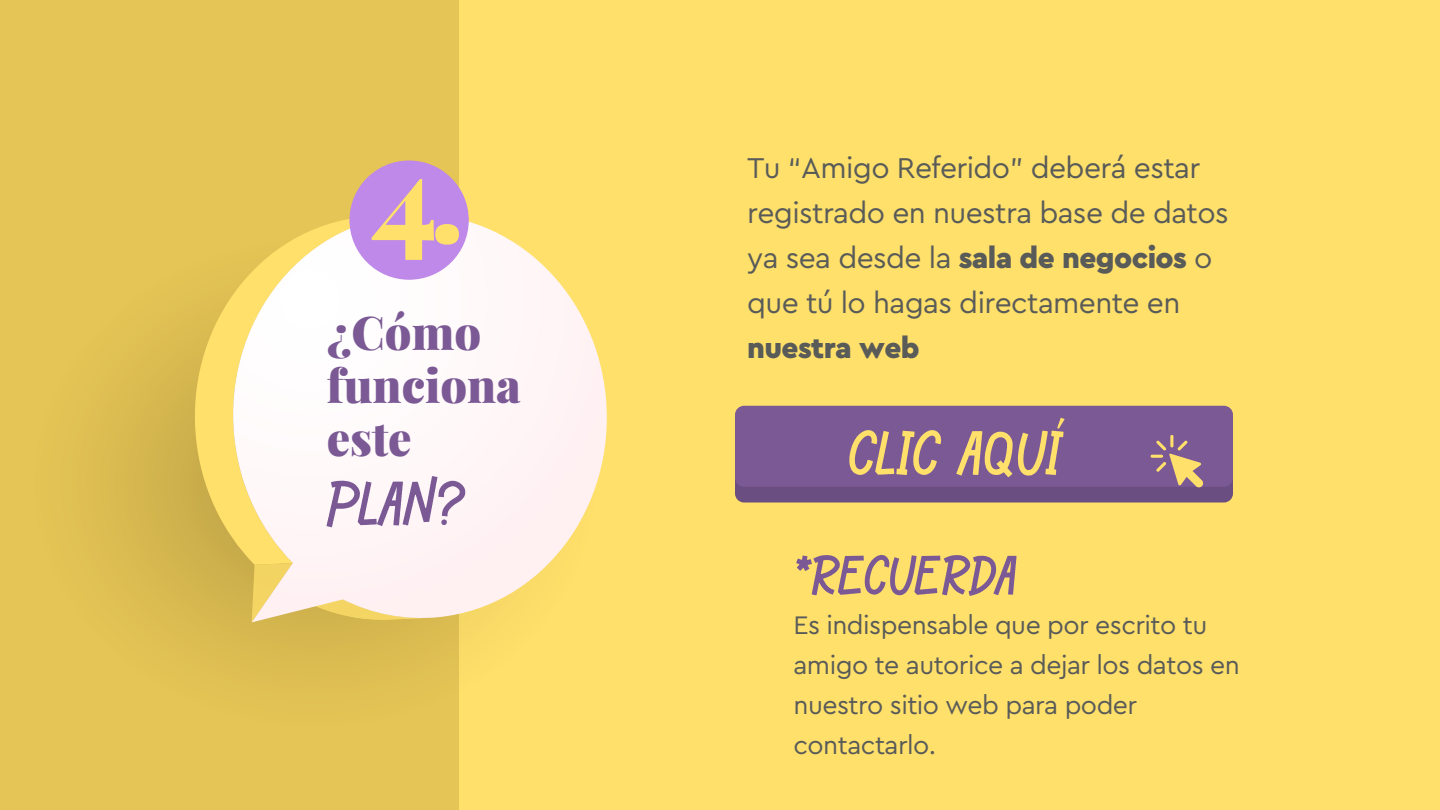
<style>
.page{position:relative;width:1440px;height:810px;background:#ffe06b}
.page>*{position:absolute;margin:0;border:0;box-sizing:border-box;transform-origin:0 0}
.t1{font:900 120px "Playfair Display";color:#ffe06b}
.t2{font:68.25px "Flipped Toast";letter-spacing:-.005em;color:#ffe06b}
.t3{font:68.25px "Flipped Toast";color:#7b5995}
.t4{font:60.45px "Flipped Toast";letter-spacing:-.005em;color:#7b5995}
.t5{font:900 46.5px/53.1px "Playfair Display";color:#7b5995}
.t6{font:30px/45px "Cera Pro";letter-spacing:-.02em;color:#595b59}
.t7{font:900 30px "Cera Pro";letter-spacing:-.02em;color:#595b59}
.t8{font:26.55px/39.9px "Cera Pro";letter-spacing:-.02em;color:#595b59}
.s1{font-weight:900}
</style>
<div class="page">
<div style="left:0;top:0;width:459px;height:810px;background:#e5c556"></div>
<svg style="left:32px;top:237px;width:565px;height:491px"></svg>
<svg style="left:195px;top:250px;width:29px;height:315px"></svg>
<svg style="left:224px;top:214px;width:383px;height:408px"></svg>
<div style="left:735px;top:422px;width:498px;height:80px;background:#6b4e81;border-radius:9px"></div>
<div style="left:735px;top:406px;width:498px;height:81px;background:#7b5995;border-radius:9px"></div>
<div style="left:350px;top:160px;width:119px;height:120px;background:#be89e8;border-radius:50%"></div>
<svg style="left:1151px;top:435px;width:52px;height:53px"></svg>
<h1 class="t1" style="left:371px;top:104px;width:94px">4.</h1>
<h3 class="t5" style="left:327px;top:302px;width:196px">¿Cómo funciona este</h3>
<h2 class="t3" style="left:327px;top:466px;width:140px">PLAN?</h2>
<p class="t6" style="left:747px;top:144px;width:483px">Tu “Amigo Referido” deberá estar registrado en nuestra base de datos ya sea desde la <span class="s1">sala de negocios</span> o que tú lo hagas directamente en</p>
<p class="t7" style="left:747px;top:328px;width:174px">nuestra web</p>
<h2 class="t2" style="left:849px;top:415px;width:215px">CLIC AQUÍ</h2>
<h3 class="t4" style="left:793px;top:542px;width:226px">*RECUERDA</h3>
<p class="t8" style="left:793px;top:604px;width:448px">Es indispensable que por escrito tu amigo te autorice a dejar los datos en nuestro sitio web para poder contactarlo.</p>
</div>
